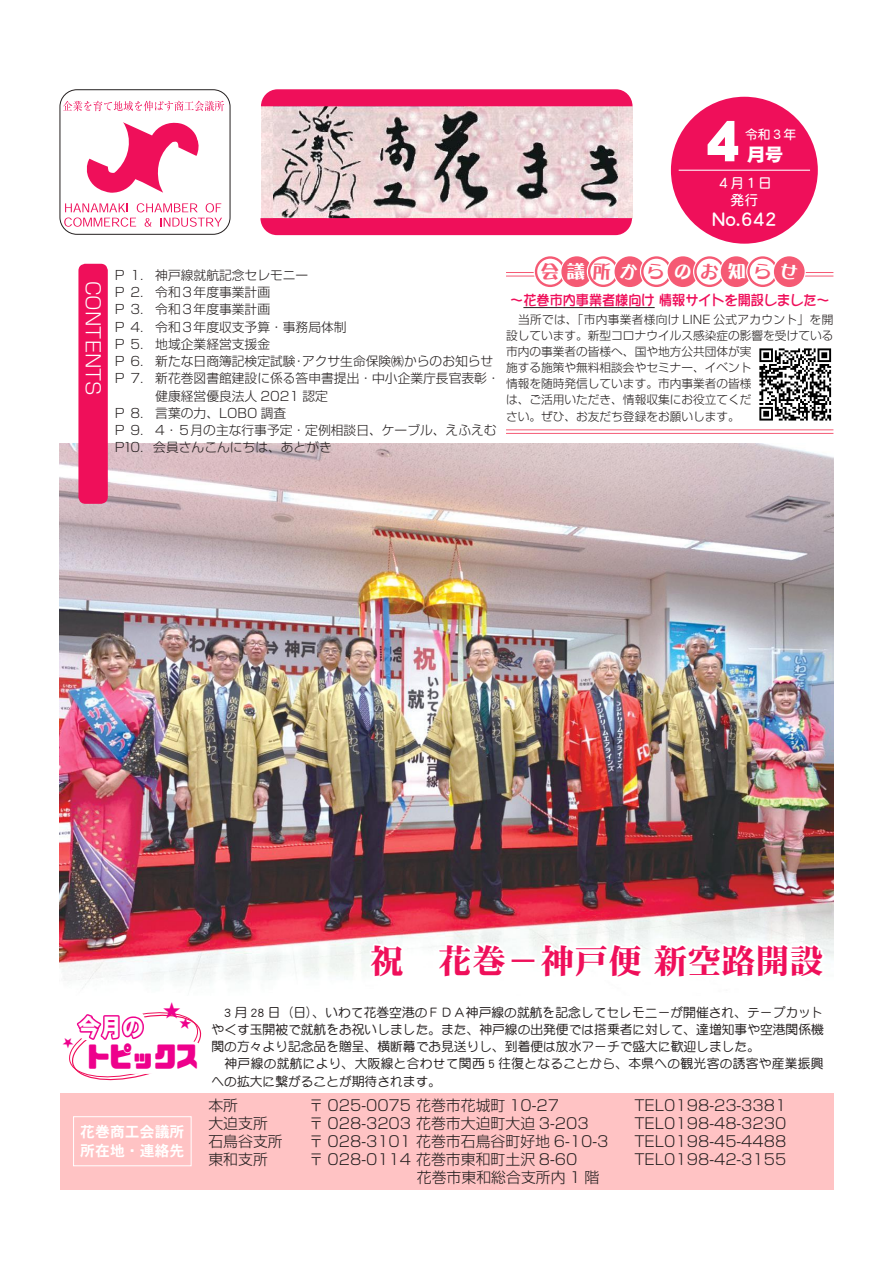
<style>
.page{position:relative;width:893px;height:1263px;background:#fff}
.page>*{position:absolute;margin:0;border:0;box-sizing:border-box;transform-origin:0 0}
.t1{font:63.75px "DF Gothic Std W10";color:#fff}
.t2{font:34.05px "DFHS Mincho Std W9";color:#ef0f5a}
.t3{font:27.6px "CP&U Fo";color:#ee008c;scale:.8 1}
.t4{font:24.45px "DFHS Gothic Std W9";color:#fff;scale:.9 1}
.t5{font:20.25px "DFHS Maru Gothic Std W4";color:#fff}
.t6{font:300 19.2px "Shin Go Pr 6";color:#fff}
.t7{font:18.75px "DFHS Gothic Std W9";color:#ee008c}
.t8{font:18.45px "DFPOP Corn Std W12";color:#f55a74}
.t9{font:18.45px "DFPOP Corn Std W12";color:#fff}
.t10{font:18px "DF Gothic Std W10";color:#fff}
.t11{font:300 14.85px "Shin Go Pr 6";color:#241f1f}
.t12{font:14.85px/19.5px "DFHS Gothic Std W7";color:#fff}
.t13{font:13.8px "DFPOP1 Std W7";color:#ef0f5a;scale:.95 1}
.t14{font:13.8px/16.5px "DFHS Maru Gothic Std W4";color:#fff;text-align:center}
.t15{font:300 12.75px "Shin Go Pr 6";color:#241f1f}
.t16{font:12.75px/17.2px "DF Maru Gothic Std W5";color:#241f1f}
.t17{font:12.75px "DFHS Maru Gothic Std W4";color:#fff}
.t18{font:300 11.7px/16.2px "Shin Go Pr 6";color:#241f1f}
.s1{color:#fff}
.s2{color:#f55a74}
</style>
<div class="page">
<img style="left:60px;top:443px;width:773px;height:546px">
<div style="left:60px;top:1093px;width:773px;height:96px;background:#ffc3c4"></div>
<div style="left:671px;top:97px;width:147px;height:147px;background:#ef0f5a;border-radius:50%"></div>
<div style="left:60px;top:89px;width:170px;height:146px;border:1px solid #241f1f;border-radius:17px"></div>
<svg style="left:86px;top:122px;width:113px;height:71px"></svg>
<svg style="left:63px;top:101px;width:161px;height:10px"></svg>
<svg style="left:64px;top:203px;width:158px;height:24px"></svg>
<svg style="left:260px;top:89px;width:372px;height:146px;background:#d292a4"></svg>
<div style="left:78px;top:264px;width:30px;height:240px;background:#ef0f5a;border-radius:7px"></div>
<hr style="left:679px;top:170px;width:131px;height:1px;background:#fff">
<hr style="left:506px;top:272px;width:327px;height:1px;background:#f55a74">
<hr style="left:506px;top:276px;width:327px;height:1px;background:#f55a74">
<hr style="left:506px;top:429px;width:327px;height:1px;background:#f55a74">
<hr style="left:506px;top:433px;width:327px;height:1px;background:#f55a74">
<div style="left:534px;top:255px;width:33px;height:33px;border:5px solid #fff;border-radius:50%"></div>
<div style="left:536px;top:257px;width:28px;height:29px;background:#fff;border-radius:50%"></div>
<div style="left:535px;top:256px;width:31px;height:31px;border:2px solid #f55a74;border-radius:50%"></div>
<div style="left:560px;top:255px;width:33px;height:33px;border:5px solid #fff;border-radius:50%"></div>
<div style="left:563px;top:257px;width:28px;height:29px;background:#f55a74;border-radius:50%"></div>
<div style="left:561px;top:256px;width:31px;height:31px;border:2px solid #f55a74;border-radius:50%"></div>
<div style="left:587px;top:255px;width:33px;height:33px;border:5px solid #fff;border-radius:50%"></div>
<div style="left:589px;top:257px;width:28px;height:29px;background:#fff;border-radius:50%"></div>
<div style="left:588px;top:256px;width:31px;height:31px;border:2px solid #f55a74;border-radius:50%"></div>
<div style="left:613px;top:255px;width:33px;height:33px;border:5px solid #fff;border-radius:50%"></div>
<div style="left:616px;top:257px;width:28px;height:29px;background:#f55a74;border-radius:50%"></div>
<div style="left:614px;top:256px;width:31px;height:31px;border:2px solid #f55a74;border-radius:50%"></div>
<div style="left:640px;top:255px;width:33px;height:33px;border:5px solid #fff;border-radius:50%"></div>
<div style="left:642px;top:257px;width:29px;height:29px;background:#fff;border-radius:50%"></div>
<div style="left:641px;top:256px;width:31px;height:31px;border:2px solid #f55a74;border-radius:50%"></div>
<div style="left:666px;top:255px;width:34px;height:33px;border:5px solid #fff;border-radius:50%"></div>
<div style="left:669px;top:257px;width:28px;height:29px;background:#f55a74;border-radius:50%"></div>
<div style="left:668px;top:256px;width:30px;height:31px;border:2px solid #f55a74;border-radius:50%"></div>
<div style="left:693px;top:255px;width:33px;height:33px;border:5px solid #fff;border-radius:50%"></div>
<svg style="left:695px;top:257px;width:29px;height:29px"></svg>
<div style="left:694px;top:256px;width:31px;height:31px;border:2px solid #f55a74;border-radius:50%"></div>
<div style="left:720px;top:255px;width:33px;height:33px;border:5px solid #fff;border-radius:50%"></div>
<div style="left:722px;top:257px;width:28px;height:29px;background:#f55a74;border-radius:50%"></div>
<div style="left:721px;top:256px;width:30px;height:31px;border:2px solid #f55a74;border-radius:50%"></div>
<div style="left:746px;top:255px;width:33px;height:33px;border:5px solid #fff;border-radius:50%"></div>
<div style="left:748px;top:257px;width:29px;height:29px;background:#fff;border-radius:50%"></div>
<div style="left:747px;top:256px;width:31px;height:31px;border:2px solid #f55a74;border-radius:50%"></div>
<div style="left:773px;top:255px;width:33px;height:33px;border:5px solid #fff;border-radius:50%"></div>
<div style="left:775px;top:257px;width:28px;height:29px;background:#f55a74;border-radius:50%"></div>
<div style="left:774px;top:256px;width:31px;height:31px;border:2px solid #f55a74;border-radius:50%"></div>
<hr style="left:523px;top:307px;width:132px;height:1px;background:#241f1f">
<img style="left:759px;top:348px;width:73px;height:73px">
<div style="left:73px;top:1116px;width:118px;height:50px;border:1px solid #fff"></div>
<svg style="left:350px;top:918px;width:58px;height:64px"></svg>
<svg style="left:433px;top:939px;width:76px;height:43px"></svg>
<svg style="left:535px;top:927px;width:292px;height:55px"></svg>
<svg style="left:69px;top:1012px;width:133px;height:69px"></svg>
<svg style="left:692px;top:262px;width:27px;height:19px"></svg>
<h1 class="t1" style="left:706px;top:105px;width:36px">4</h1>
<p class="t17" style="left:745px;top:127px;width:53px">令和３年</p>
<h3 class="t10" style="left:747px;top:144px;width:38px">月号</h3>
<p class="t14" style="left:717px;top:175px;width:57px">４月１日発行</p>
<h3 class="t5" style="left:712px;top:207px;width:67px">No.642</h3>
<h3 class="t6" style="left:109px;top:281px;width:117px;rotate:90deg">CONTENTS</h3>
<p class="t15" style="left:115px;top:264px;width:195px">P 1. 神戸線就航記念セレモニー</p>
<p class="t15" style="left:115px;top:282px;width:157px">P 2. 令和３年度事業計画</p>
<p class="t15" style="left:115px;top:299px;width:157px">P 3. 令和３年度事業計画</p>
<p class="t15" style="left:115px;top:316px;width:233px">P 4. 令和３年度収支予算・事務局体制</p>
<p class="t15" style="left:115px;top:334px;width:157px">P 5. 地域企業経営支援金</p>
<p class="t15" style="left:115px;top:351px;width:380px">P 6. 新たな日商簿記検定試験・アクサ生命保険㈱からのお知らせ</p>
<p class="t15" style="left:115px;top:368px;width:386px">P 7. 新花巻図書館建設に係る答申書提出・中小企業庁長官表彰・</p>
<p class="t15" style="left:155px;top:385px;width:174px">健康経営優良法人 2021 認定</p>
<p class="t15" style="left:115px;top:403px;width:173px">P 8. 言葉の力、LOBO 調査</p>
<p class="t15" style="left:115px;top:420px;width:383px">P 9. 4・５月の主な行事予定・定例相談日、ケーブル、えふえむ</p>
<p class="t15" style="left:115px;top:437px;width:219px">P10. 会員さんこんにちは、あとがき</p>
<h3 class="t8" style="left:541px;top:262px;width:71px">会<span class="s1">議</span>所</h3>
<h3 class="t8" style="left:647px;top:262px;width:20px">ら</h3>
<h3 class="t9" style="left:728px;top:262px;width:46px">知<span class="s2">ら</span></h3>
<p class="t13" style="left:510px;top:293px;width:338px">～花巻市内事業者様向け 情報サイトを開設しました～</p>
<p class="t18" style="left:506px;top:310px;width:329px">　当所では、「市内事業者様向け LINE 公式アカウント」を開設しています。新型コロナウイルス感染症の影響を受けている市内の事業者の皆様へ、国や地方公共団体が実<br>施する施策や無料相談会やセミナー、イベント<br>情報を随時発信しています。市内事業者の皆様<br>は、ご活用いただき、情報収集にお役立てくだ<br>さい。ぜひ、お友だち登録をお願いします。</p>
<h2 class="t2" style="left:370px;top:943px;width:455px">祝　花巻－神戸便 新空路開設</h2>
<h3 class="t7" style="left:162px;top:1000px;width:20px">★</h3>
<h3 class="t4" style="left:78px;top:1014px;width:75px">今月の</h3>
<h3 class="t3" style="left:88px;top:1043px;width:140px">トピックス</h3>
<p class="t12" style="left:80px;top:1121px;width:106px">花巻商工会議所所在地・連絡先</p>
<p class="t16" style="left:212px;top:1003px;width:614px">　3 月 28 日（日）、いわて花巻空港のＦＤＡ神戸線の就航を記念してセレモニーが開催され、テープカットやくす玉開被で就航をお祝いしました。また、神戸線の出発便では搭乗者に対して、達増知事や空港関係機関の方々より記念品を贈呈、横断幕でお見送りし、到着便は放水アーチで盛大に歓迎しました。<br>　神戸線の就航により、大阪線と合わせて関西 5 往復となることから、本県への観光客の誘客や産業振興への拡大に繋がることが期待されます。</p>
<p class="t11" style="left:208px;top:1093px;width:31px">本所</p>
<p class="t11" style="left:309px;top:1093px;width:252px">〒 025-0075 花巻市花城町 10-27</p>
<p class="t11" style="left:634px;top:1093px;width:154px">TEL0198-23-3381</p>
<p class="t11" style="left:208px;top:1111px;width:61px">大迫支所</p>
<p class="t11" style="left:309px;top:1111px;width:281px">〒 028-3203 花巻市大迫町大迫 3-203</p>
<p class="t11" style="left:634px;top:1111px;width:154px">TEL0198-48-3230</p>
<p class="t11" style="left:208px;top:1129px;width:76px">石鳥谷支所</p>
<p class="t11" style="left:309px;top:1129px;width:301px">〒 028-3101 花巻市石鳥谷町好地 6-10-3</p>
<p class="t11" style="left:634px;top:1129px;width:154px">TEL0198-45-4488</p>
<p class="t11" style="left:208px;top:1147px;width:61px">東和支所</p>
<p class="t11" style="left:309px;top:1147px;width:270px">〒 028-0114 花巻市東和町土沢 8-60</p>
<p class="t11" style="left:634px;top:1147px;width:154px">TEL0198-42-3155</p>
<p class="t11" style="left:417px;top:1165px;width:184px">花巻市東和総合支所内 1 階</p>
</div>
